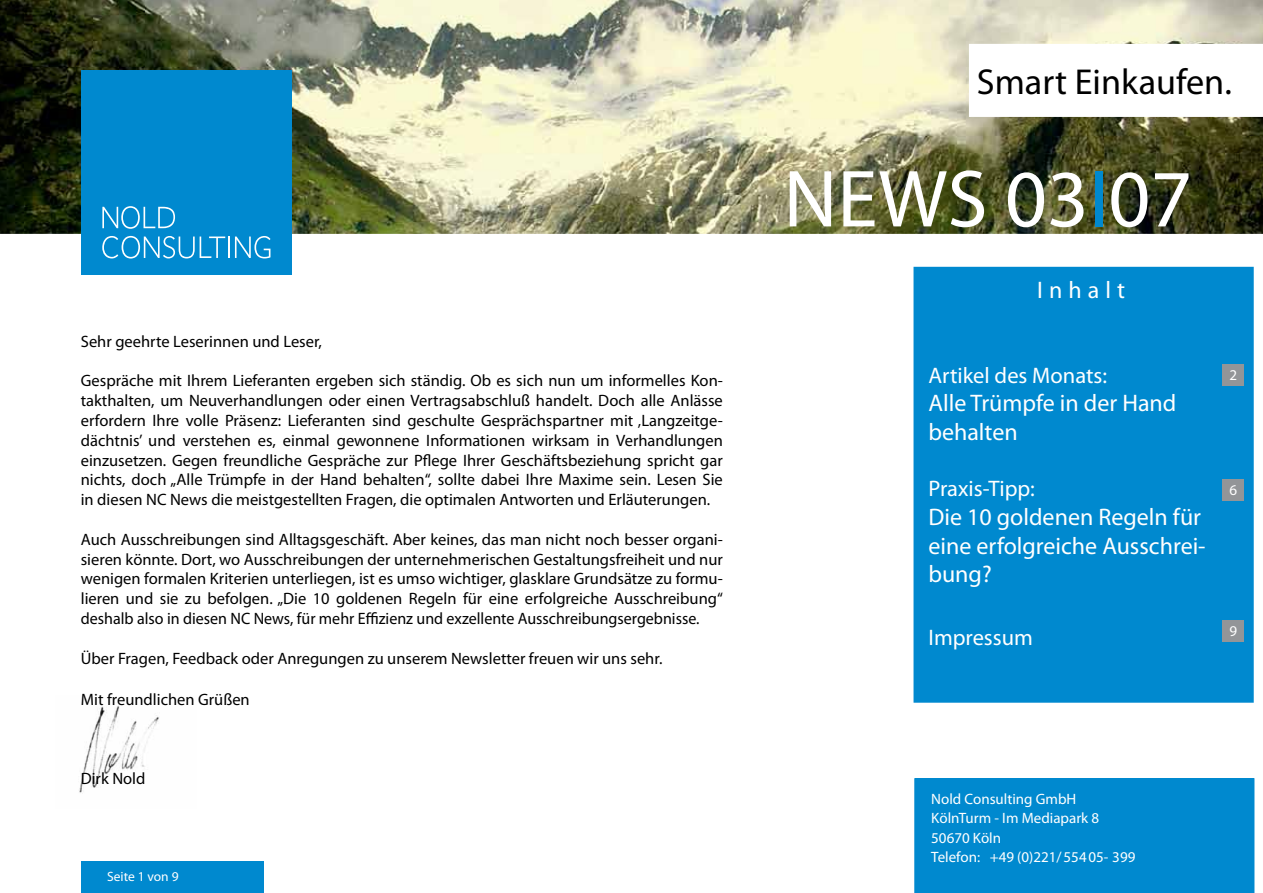
<style>
.page{position:relative;width:1263px;height:893px;background:#fff}
.page>*{position:absolute;margin:0;border:0;box-sizing:border-box;transform-origin:0 0}
.t1{font:81.75px "Myriad Pro";color:#fff}
.t2{font:36.15px "Myriad Pro";color:#000}
.t3{font:24px/28.8px "Myriad Pro";color:#fff}
.t4{font:22.5px "Myriad Pro";color:#fff}
.t5{font:16.5px/19.8px "Myriad Pro";color:#000;text-align:justify}
.t6{font:15px/19.5px "Myriad Pro";color:#fff}
.t7{font:13.5px "Myriad Pro";color:#fff}
.s1{color:#0089cf}
</style>
<div class="page">
<img style="left:79px;top:705px;width:80px;height:88px">
<div style="left:914px;top:268px;width:339px;height:434px;background:#0089cf"></div>
<div style="left:913px;top:267px;width:341px;height:436px;border:2px solid #0089cf"></div>
<img style="left:0;top:0;width:1263px;height:234px">
<div style="left:81px;top:70px;width:211px;height:205px;background:#0089cf"></div>
<hr style="left:228px;top:237px;width:2px;height:21px;background:#fff">
<svg style="left:235px;top:236px;width:35px;height:22px"></svg>
<svg style="left:102px;top:236px;width:123px;height:23px"></svg>
<svg style="left:102px;top:206px;width:73px;height:23px"></svg>
<div style="left:81px;top:861px;width:183px;height:32px;background:#0089cf"></div>
<div style="left:1222px;top:364px;width:22px;height:22px;background:#939598"></div>
<div style="left:1222px;top:479px;width:22px;height:22px;background:#939598"></div>
<div style="left:1222px;top:621px;width:22px;height:21px;background:#939598"></div>
<div style="left:914px;top:778px;width:340px;height:115px;background:#0089cf"></div>
<svg style="left:969px;top:44px;width:294px;height:73px"></svg>
<p class="t5" style="left:81px;top:331px;width:243px">Sehr geehrte Leserinnen und Leser,</p>
<p class="t5" style="left:81px;top:371px;width:644px">Gespräche mit Ihrem Lieferanten ergeben sich ständig. Ob es sich nun um informelles Kon&shy;takthalten, um Neuverhandlungen oder einen Vertragsabschluß handelt. Doch alle Anlässe erfordern Ihre volle Präsenz: Lieferanten sind geschulte Gesprächspartner mit ‚Langzeitge&shy;dächtnis’ und verstehen es, einmal gewonnene Informationen wirksam in Verhandlungen einzusetzen. Gegen freundliche Gespräche zur Pflege Ihrer Geschäftsbeziehung spricht gar nichts, doch „Alle Trümpfe in der Hand behalten“, sollte dabei Ihre Maxime sein. Lesen Sie in diesen NC News die meistgestellten Fragen, die optimalen Antworten und Erläuterungen.</p>
<p class="t5" style="left:81px;top:529px;width:644px">Auch Ausschreibungen sind Alltagsgeschäft. Aber keines, das man nicht noch besser organi&shy;sieren könnte. Dort, wo Ausschreibungen der unternehmerischen Gestaltungsfreiheit und nur wenigen formalen Kriterien unterliegen, ist es umso wichtiger, glasklare Grundsätze zu formu&shy;lieren und sie zu befolgen. „Die 10 goldenen Regeln für eine erfolgreiche Ausschreibung“ deshalb also in diesen NC News, für mehr Effizienz und exzellente Ausschreibungsergebnisse.</p>
<p class="t5" style="left:81px;top:648px;width:583px">Über Fragen, Feedback oder Anregungen zu unserem Newsletter freuen wir uns sehr.</p>
<p class="t5" style="left:81px;top:689px;width:170px">Mit freundlichen Grüßen</p>
<p class="t5" style="left:81px;top:768px;width:66px">Dirk Nold</p>
<p class="t7" style="left:107px;top:868px;width:73px">Seite 1 von 9</p>
<h2 class="t2" style="left:977px;top:60px;width:256px">Smart Einkaufen.</h2>
<h1 class="t1" style="left:783px;top:149px;width:410px">NEWS 03<span class="s1">I</span>07</h1>
<h3 class="t3" style="left:1037px;top:275px;width:89px">Inhalt</h3>
<h3 class="t4" style="left:928px;top:361px;width:180px">Artikel des Monats:</h3>
<h3 class="t3" style="left:928px;top:389px;width:250px">Alle Trümpfe in der Hand behalten</h3>
<h3 class="t4" style="left:928px;top:475px;width:108px">Praxis-Tipp:</h3>
<h3 class="t3" style="left:928px;top:502px;width:279px">Die 10 goldenen Regeln für eine erfolgreiche Ausschrei&shy;bung?</h3>
<h3 class="t4" style="left:928px;top:624px;width:106px">Impressum</h3>
<p class="t6" style="left:1229px;top:365px;width:9px">2</p>
<p class="t6" style="left:1229px;top:480px;width:9px">6</p>
<p class="t6" style="left:1229px;top:621px;width:9px">9</p>
<p class="t6" style="left:931px;top:789px;width:206px">Nold Consulting GmbH<br>KölnTurm - Im Mediapark 8<br>50670 Köln<br>Telefon: +49 (0)221/55405- 399</p>
</div>
